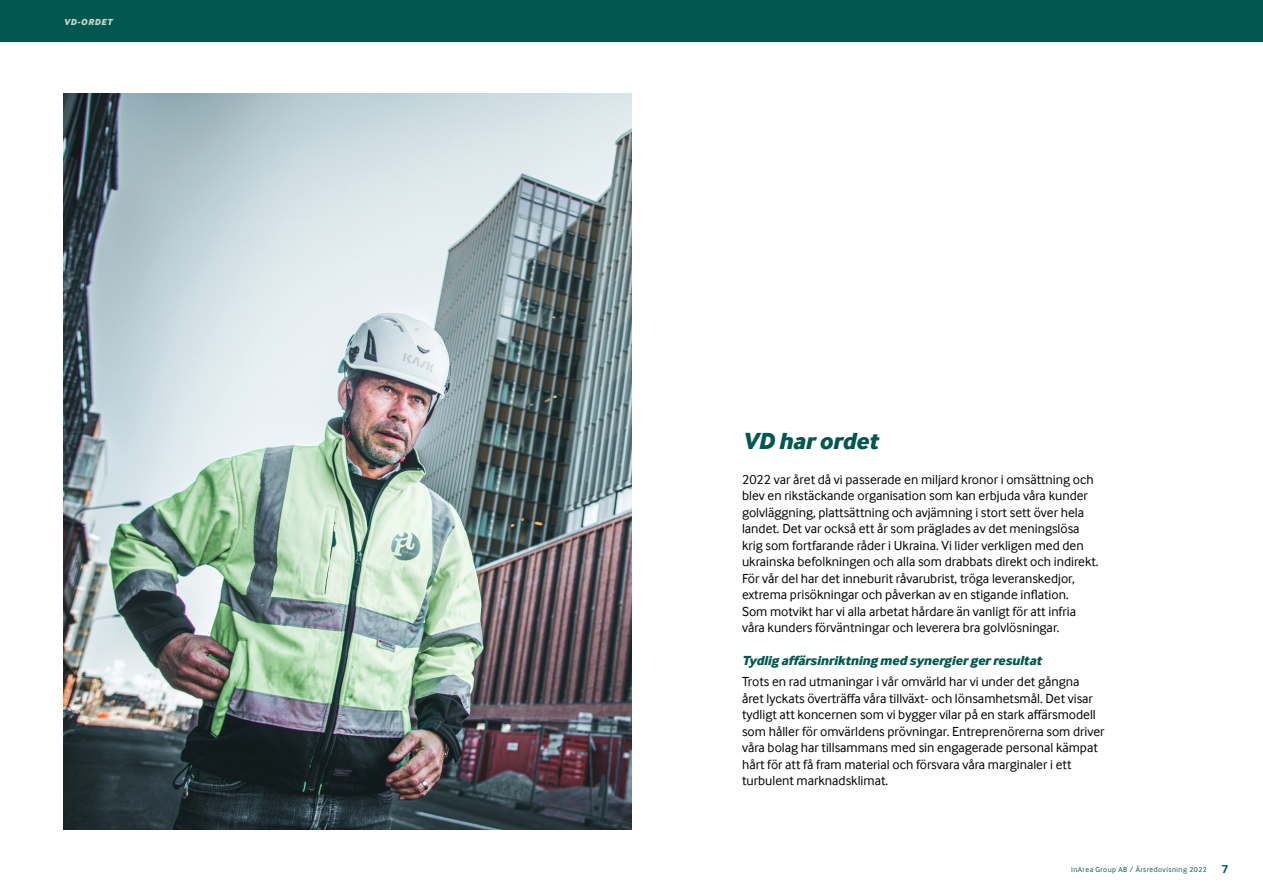
<style>
.page{position:relative;width:1263px;height:893px;background:#fff}
.page>*{position:absolute;margin:0;border:0;box-sizing:border-box;transform-origin:0 0}
.InArea___Rubrik{font:italic 800 24px "Inter Face";color:#015850}
.InArea_brödtext{font:13.5px/16.5px "Inter Face";color:#000}
.InArea_Mellanrub{font:italic 800 13.5px "Inter Face";color:#015850}
.InArea_brödtext-2{font:italic 800 9px "Inter Face";letter-spacing:.08em;color:#ccd7cf}
.t1{font:7.5px "Inter Face";letter-spacing:.06em;color:#015850}
.s1{font-weight:700;font-size:12px}
</style>
<div class="page">
<div style="left:0;top:0;width:1263px;height:42px;background:#015850"></div>
<img style="left:64px;top:94px;width:567px;height:735px">
<p class="InArea_brödtext-2" style="left:64px;top:16px;width:50px">VD-ORDET</p>
<p class="InArea___Rubrik" style="left:742px;top:427px;width:137px">VD har ordet</p>
<p class="InArea_brödtext" style="left:742px;top:471px;width:353px">2022 var året då vi passerade en miljard kronor i omsättning och blev en rikstäckande organisation som kan erbjuda våra kunder golvläggning, plattsättning och avjämning i stort sett över hela landet. Det var också ett år som präglades av det meningslösa</p>
<p class="InArea_brödtext" style="left:742px;top:537px;width:358px">krig som fortfarande råder i Ukraina. Vi lider verkligen med den ukrainska befolkningen och alla som drabbats direkt och indirekt.<br>För vår del har det inneburit råvarubrist, tröga leveranskedjor, extrema prisökningar och påverkan av en stigande inflation.</p>
<p class="InArea_brödtext" style="left:742px;top:603px;width:336px">Som motvikt har vi alla arbetat hårdare än vanligt för att infria</p>
<p class="InArea_brödtext" style="left:742px;top:619px;width:319px">våra kunders förväntningar och leverera bra golvlösningar.</p>
<p class="InArea_Mellanrub" style="left:742px;top:653px;width:301px">Tydlig affärsinriktning med synergier ger resultat</p>
<p class="InArea_brödtext" style="left:742px;top:673px;width:339px">Trots en rad utmaningar i vår omvärld har vi under det gångna</p>
<p class="InArea_brödtext" style="left:742px;top:690px;width:364px">året lyckats överträffa våra tillväxt- och lönsamhetsmål. Det visar tydligt att koncernen som vi bygger vilar på en stark affärsmodell som håller för omvärldens prövningar. Entreprenörerna som driver våra bolag har tillsammans med sin engagerade personal kämpat hårt för att få fram material och försvara våra marginaler i ett turbulent marknadsklimat.</p>
<p class="t1" style="left:1071px;top:865px;width:159px">InArea Group AB / Årsredovisning 2022 <span class="s1">7</span></p>
</div>
